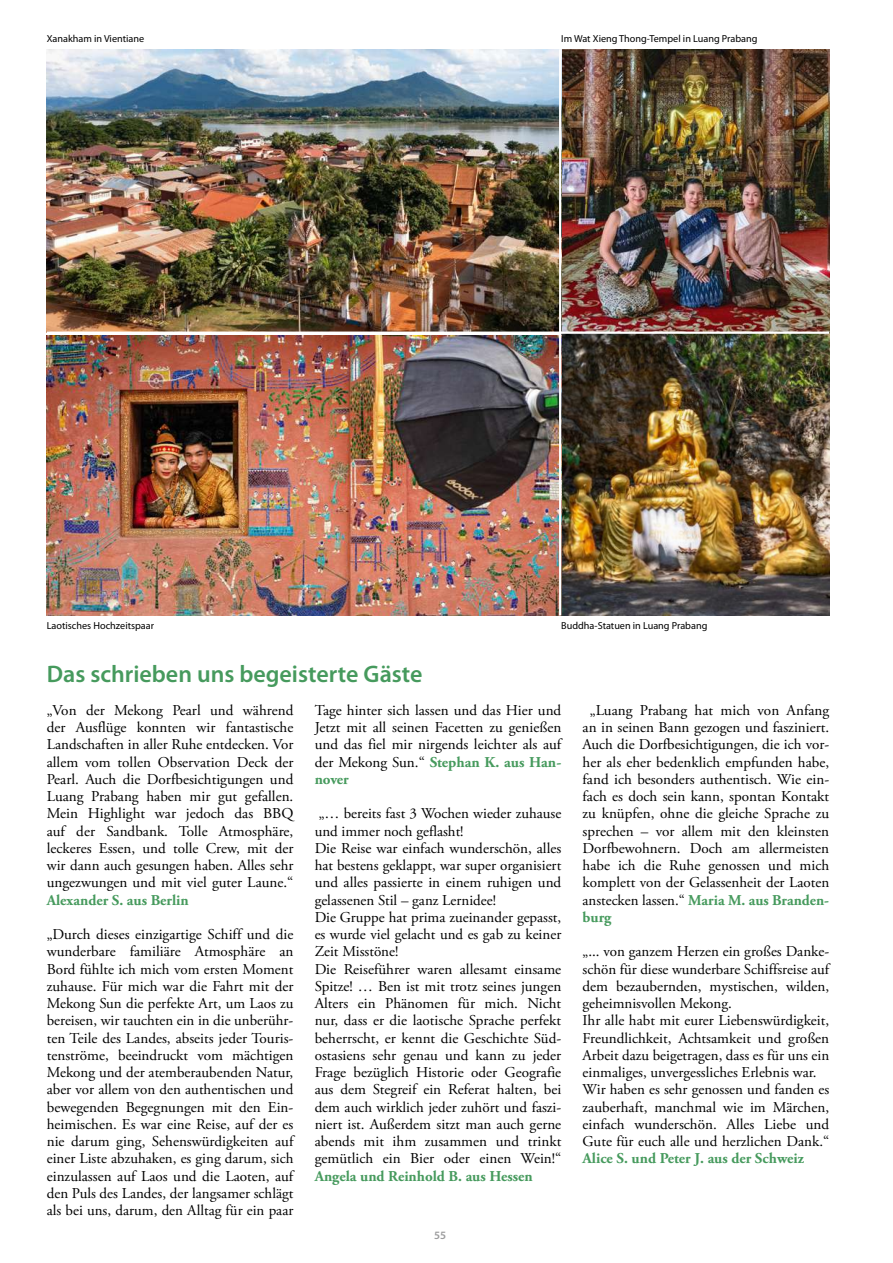
<style>
.page{position:relative;width:893px;height:1263px;background:#fff}
.page>*{position:absolute;margin:0;border:0;box-sizing:border-box;transform-origin:0 0}
.t1{font:600 24px "Myriad Pro";color:#469a5d}
.t2{font:15px/17.2px "Adobe Garamond Pro";color:#000;text-align:justify}
.t3{font:700 15px "Adobe Garamond Pro";color:#469a5d}
.t4{font:600 11.25px "Myriad Pro";color:#9c9c9d}
.t5{font:10.2px "Myriad Pro";color:#000}
.s1{font-weight:700;color:#469a5d}
</style>
<div class="page">
<img style="left:561px;top:49px;width:268px;height:566px">
<img style="left:47px;top:49px;width:512px;height:283px">
<img style="left:47px;top:335px;width:512px;height:280px">
<hr style="left:47px;top:332px;width:782px;height:2px;background:#fff">
<p class="t5" style="left:47px;top:33px;width:99px">Xanakham in Vientiane</p>
<p class="t5" style="left:561px;top:33px;width:198px">Im Wat Xieng Thong-Tempel in Luang Prabang</p>
<p class="t5" style="left:47px;top:620px;width:109px">Laotisches Hochzeitspaar</p>
<p class="t5" style="left:561px;top:620px;width:148px">Buddha-Statuen in Luang Prabang</p>
<h1 class="t1" style="left:47px;top:660px;width:377px">Das schrieben uns begeisterte Gäste</h1>
<p class="t2" style="left:47px;top:702px;width:248px">„Von der Mekong Pearl und während der Ausflüge konnten wir fantastische Landschaften in aller Ruhe entdecken. Vor allem vom tollen Observation Deck der Pearl. Auch die Dorfbesichtigungen und Luang Prabang haben mir gut gefallen.<br>Mein Highlight war jedoch das BBQ auf der Sandbank. Tolle Atmosphäre, leckeres Essen, und tolle Crew, mit der wir dann auch gesungen haben. Alles sehr ungezwungen und mit viel guter Laune.“</p>
<p class="t3" style="left:47px;top:891px;width:144px">Alexander S. aus Berlin</p>
<p class="t2" style="left:47px;top:926px;width:248px">„Durch dieses einzigartige Schiff und die wunderbare familiäre Atmosphäre an Bord fühlte ich mich vom ersten Moment zuhause. Für mich war die Fahrt mit der Mekong Sun die perfekte Art, um Laos zu bereisen, wir tauchten ein in die unberühr&shy;ten Teile des Landes, abseits jeder Touris&shy;tenströme, beeindruckt vom mächtigen Mekong und der atemberaubenden Natur, aber vor allem von den authentischen und bewegenden Begegnungen mit den Ein&shy;heimischen. Es war eine Reise, auf der es nie darum ging, Sehenswürdigkeiten auf einer Liste abzuhaken, es ging darum, sich einzulassen auf Laos und die Laoten, auf den Puls des Landes, der langsamer schlägt als bei uns, darum, den Alltag für ein paar</p>
<p class="t2" style="left:315px;top:702px;width:248px">Tage hinter sich lassen und das Hier und Jetzt mit all seinen Facetten zu genießen und das fiel mir nirgends leichter als auf der Mekong Sun.“ <span class="s1">Stephan K. aus Han&shy;nover</span></p>
<p class="t2" style="left:315px;top:805px;width:248px;text-align:left">„… bereits fast 3 Wochen wieder zuhause und immer noch geflasht!<br>Die Reise war einfach wunderschön, alles hat bestens geklappt, war super organisiert und alles passierte in einem ruhigen und gelassenen Stil – ganz Lernidee!<br>Die Gruppe hat prima zueinander gepasst, es wurde viel gelacht und es gab zu keiner Zeit Misstöne!<br>Die Reiseführer waren allesamt einsame Spitze! … Ben ist mit trotz seines jungen Alters ein Phänomen für mich. Nicht nur, dass er die laotische Sprache perfekt beherrscht, er kennt die Geschichte Süd&shy;ostasiens sehr genau und kann zu jeder Frage bezüglich Historie oder Geografie aus dem Stegreif ein Referat halten, bei dem auch wirklich jeder zuhört und faszi&shy;niert ist. Außerdem sitzt man auch gerne abends mit ihm zusammen und trinkt gemütlich ein Bier oder einen Wein!“</p>
<p class="t3" style="left:315px;top:1167px;width:220px">Angela und Reinhold B. aus Hessen</p>
<p class="t4" style="left:434px;top:1229px;width:14px">55</p>
<p class="t2" style="left:583px;top:702px;width:248px;text-indent:7px">„Luang Prabang hat mich von Anfang an in seinen Bann gezogen und fasziniert.<br>Auch die Dorfbesichtigungen, die ich vor&shy;her als eher bedenklich empfunden habe, fand ich besonders authentisch. Wie ein&shy;fach es doch sein kann, spontan Kontakt zu knüpfen, ohne die gleiche Sprache zu sprechen – vor allem mit den kleinsten Dorfbewohnern. Doch am allermeisten habe ich die Ruhe genossen und mich komplett von der Gelassenheit der Laoten anstecken lassen.“ <span class="s1">Maria M. aus Branden&shy;burg</span></p>
<p class="t2" style="left:583px;top:943px;width:248px;text-align:left">„... von ganzem Herzen ein großes Danke&shy;schön für diese wunderbare Schiffsreise auf dem bezaubernden, mystischen, wilden, geheimnisvollen Mekong.<br>Ihr alle habt mit eurer Liebenswürdigkeit, Freundlichkeit, Achtsamkeit und großen Arbeit dazu beigetragen, dass es für uns ein einmaliges, unvergessliches Erlebnis war.<br>Wir haben es sehr genossen und fanden es zauberhaft, manchmal wie im Märchen, einfach wunderschön. Alles Liebe und Gute für euch alle und herzlichen Dank.“</p>
<p class="t3" style="left:583px;top:1150px;width:223px">Alice S. und Peter J. aus der Schweiz</p>
</div>
